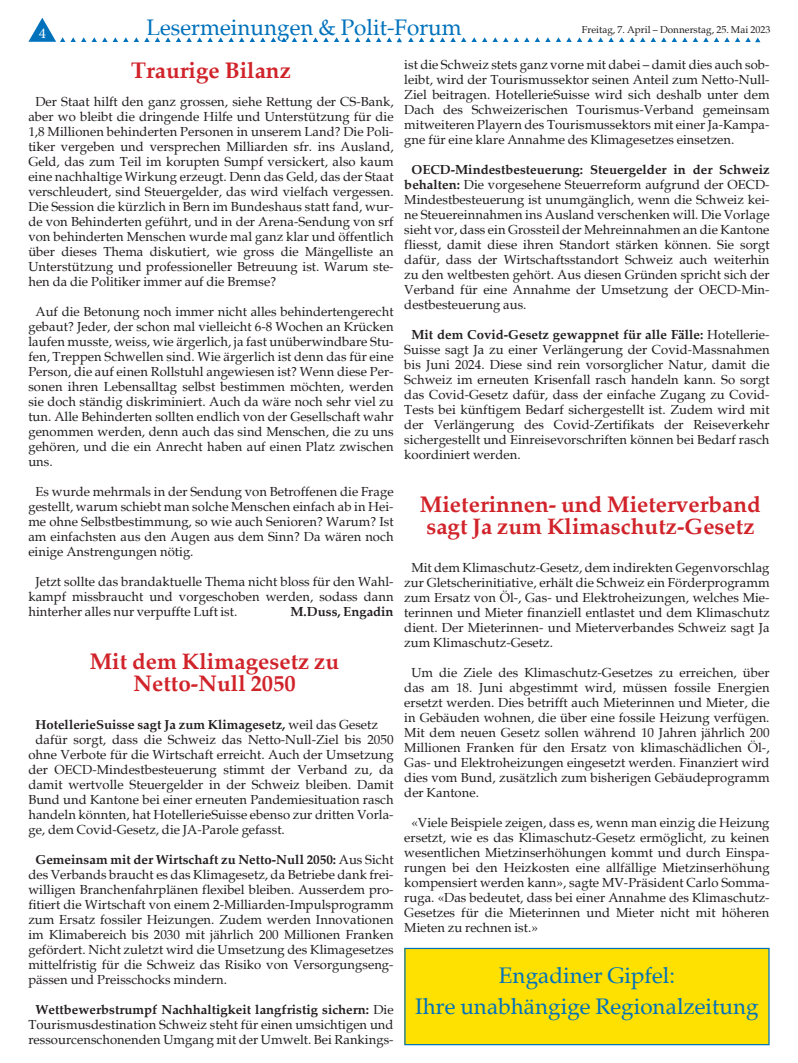
<style>
.page{position:relative;width:798px;height:1063px;background:#fff}
.page>*{position:absolute;margin:0;border:0;box-sizing:border-box;transform-origin:0 0}
.Seitenrubrik{font:700 22.5px "Palatia";color:#d1232a}
.Seitenrubrik-2{font:22.5px "Palatia";color:#0072bc}
.t1{font:15px "Minion Pro";color:#fff}
.Seitenrubrik-3{font:13.12px/15px "Palatia";color:#231f20;text-align:justify}
.Seitenrubrik-4{font:700 13.12px "Palatia";color:#231f20}
.t2{font:10px "Palatia";color:#231f20}
.s1{font-weight:400}
.s2{font-weight:700}
</style>
<div class="page">
<svg style="left:113px;top:37px;width:15px;height:5px"></svg>
<svg style="left:134px;top:37px;width:15px;height:5px"></svg>
<svg style="left:155px;top:37px;width:152px;height:5px"></svg>
<svg style="left:313px;top:37px;width:15px;height:5px"></svg>
<svg style="left:334px;top:37px;width:15px;height:5px"></svg>
<svg style="left:28px;top:18px;width:79px;height:24px"></svg>
<svg style="left:355px;top:37px;width:47px;height:5px"></svg>
<svg style="left:408px;top:37px;width:47px;height:5px"></svg>
<svg style="left:461px;top:37px;width:15px;height:5px"></svg>
<svg style="left:482px;top:37px;width:15px;height:5px"></svg>
<svg style="left:503px;top:37px;width:152px;height:5px"></svg>
<svg style="left:661px;top:37px;width:15px;height:5px"></svg>
<svg style="left:682px;top:37px;width:15px;height:5px"></svg>
<svg style="left:703px;top:37px;width:57px;height:5px"></svg>
<div style="left:405px;top:948px;width:363px;height:97px;background:#ffe101"></div>
<div style="left:404px;top:948px;width:365px;height:97px;border:1px solid #0072bc"></div>
<p class="t1" style="left:39px;top:23px;width:9px">4</p>
<p class="Seitenrubrik-2" style="left:146px;top:14px;width:317px">Lesermeinungen &amp; Polit-Forum</p>
<p class="t2" style="left:581px;top:23px;width:190px">Freitag, 7. April – Donnerstag, 25. Mai 2023</p>
<p class="Seitenrubrik" style="left:131px;top:57px;width:161px">Traurige Bilanz</p>
<p class="Seitenrubrik-3" style="left:28px;top:94px;width:366px;text-indent:7px">Der Staat hilft den ganz grossen, siehe Rettung der CS-Bank, aber wo bleibt die dringende Hilfe und Unterstützung für die 1,8 Millionen behinderten Personen in unserem Land? Die Poli&shy;tiker vergeben und versprechen Milliarden sfr. ins Ausland, Geld, das zum Teil im korupten Sumpf versickert, also kaum eine nachhaltige Wirkung erzeugt. Denn das Geld, das der Staat verschleudert, sind Steuergelder, das wird vielfach vergessen.<br>Die Session die kürzlich in Bern im Bundeshaus statt fand, wur&shy;de von Behinderten geführt, und in der Arena-Sendung von srf von behinderten Menschen wurde mal ganz klar und öffentlich über dieses Thema diskutiert, wie gross die Mängelliste an Unterstützung und professioneller Betreuung ist. Warum ste&shy;hen da die Politiker immer auf die Bremse?</p>
<p class="Seitenrubrik-3" style="left:28px;top:304px;width:367px;text-indent:7px">Auf die Betonung noch immer nicht alles behindertengerecht gebaut? Jeder, der schon mal vielleicht 6-8 Wochen an Krücken laufen musste, weiss, wie ärgerlich, ja fast unüberwindbare Stu&shy;fen, Treppen Schwellen sind. Wie ärgerlich ist denn das für eine Person, die auf einen Rollstuhl angewiesen ist? Wenn diese Per&shy;sonen ihren Lebensalltag selbst bestimmen möchten, werden sie doch ständig diskriminiert. Auch da wäre noch sehr viel zu tun. Alle Behinderten sollten endlich von der Gesellschaft wahr genommen werden, denn auch das sind Menschen, die zu uns gehören, und die ein Anrecht haben auf einen Platz zwischen uns.</p>
<p class="Seitenrubrik-3" style="left:28px;top:484px;width:366px;text-indent:7px">Es wurde mehrmals in der Sendung von Betroffenen die Frage gestellt, warum schiebt man solche Menschen einfach ab in Hei&shy;me ohne Selbstbestimmung, so wie auch Senioren? Warum? Ist am einfachsten aus den Augen aus dem Sinn? Da wären noch einige Anstrengungen nötig.</p>
<p class="Seitenrubrik-3" style="left:28px;top:574px;width:366px;text-indent:7px">Jetzt sollte das brandaktuelle Thema nicht bloss für den Wahl&shy;kampf missbraucht und vorgeschoben werden, sodass dann hinterher alles nur verpuffte Luft ist.</p>
<p class="Seitenrubrik-4" style="left:290px;top:604px;width:105px">M.Duss, Engadin</p>
<p class="Seitenrubrik" style="left:90px;top:647px;width:251px">Mit dem Klimagesetz zu</p>
<p class="Seitenrubrik" style="left:133px;top:670px;width:164px">Netto-Null 2050</p>
<p class="Seitenrubrik-4" style="left:35px;top:716px;width:344px">HotellerieSuisse sagt Ja zum Klimagesetz, <span class="s1">weil das Gesetz</span></p>
<p class="Seitenrubrik-3" style="left:28px;top:732px;width:367px;text-indent:7px">dafür sorgt, dass die Schweiz das Netto-Null-Ziel bis 2050 ohne Verbote für die Wirtschaft erreicht. Auch der Umsetzung der OECD-Mindestbesteuerung stimmt der Verband zu, da damit wertvolle Steuergelder in der Schweiz bleiben. Damit Bund und Kantone bei einer erneuten Pandemiesituation rasch handeln könnten, hat HotellerieSuisse ebenso zur dritten Vorla&shy;ge, dem Covid-Gesetz, die JA-Parole gefasst.</p>
<p class="Seitenrubrik-3" style="left:28px;top:852px;width:366px;text-indent:7px"><span class="s2">Gemeinsam mit der Wirtschaft zu Netto-Null 2050:</span> Aus Sicht des Verbands braucht es das Klimagesetz, da Betriebe dank frei&shy;willigen Branchenfahrplänen flexibel bleiben. Ausserdem pro&shy;fitiert die Wirtschaft von einem 2-Milliarden-Impulsprogramm zum Ersatz fossiler Heizungen. Zudem werden Innovationen im Klimabereich bis 2030 mit jährlich 200 Millionen Franken gefördert. Nicht zuletzt wird die Umsetzung des Klimagesetzes mittelfristig für die Schweiz das Risiko von Versorgungseng&shy;pässen und Preisschocks mindern.</p>
<p class="Seitenrubrik-3" style="left:28px;top:1002px;width:366px;text-align:center"><span class="s2">Wettbewerbstrumpf Nachhaltigkeit langfristig sichern:</span> Die<br>Tourismusdestination Schweiz steht für einen umsichtigen und ressourcenschonenden Umgang mit der Umwelt. Bei Rankings-</p>
<p class="Seitenrubrik-3" style="left:404px;top:57px;width:366px">ist die Schweiz stets ganz vorne mit dabei – damit dies auch sob&shy;leibt, wird der Tourismussektor seinen Anteil zum Netto-Null-Ziel beitragen. HotellerieSuisse wird sich deshalb unter dem Dach des Schweizerischen Tourismus-Verband gemeinsam mitweiteren Playern des Tourismussektors mit einer Ja-Kampa&shy;gne für eine klare Annahme des Klimagesetzes einsetzen.</p>
<p class="Seitenrubrik-3" style="left:404px;top:162px;width:367px;text-indent:7px"><span class="s2">OECD-Mindestbesteuerung: Steuergelder in der Schweiz behalten:</span> Die vorgesehene Steuerreform aufgrund der OECD-Mindestbesteuerung ist unumgänglich, wenn die Schweiz kei&shy;ne Steuereinnahmen ins Ausland verschenken will. Die Vorlage sieht vor, dass ein Grossteil der Mehreinnahmen an die Kantone fliesst, damit diese ihren Standort stärken können. Sie sorgt dafür, dass der Wirtschaftsstandort Schweiz auch weiterhin zu den weltbesten gehört. Aus diesen Gründen spricht sich der Verband für eine Annahme der Umsetzung der OECD-Min&shy;destbesteuerung aus.</p>
<p class="Seitenrubrik-3" style="left:404px;top:327px;width:367px;text-indent:7px"><span class="s2">Mit dem Covid-Gesetz gewappnet für alle Fälle:</span> Hotellerie-Suisse sagt Ja zu einer Verlängerung der Covid-Massnahmen bis Juni 2024. Diese sind rein vorsorglicher Natur, damit die Schweiz im erneuten Krisenfall rasch handeln kann. So sorgt das Covid-Gesetz dafür, dass der einfache Zugang zu Covid-Tests bei künftigem Bedarf sichergestellt ist. Zudem wird mit der Verlängerung des Covid-Zertifikats der Reiseverkehr sichergestellt und Einreisevorschriften können bei Bedarf rasch koordiniert werden.</p>
<p class="Seitenrubrik" style="left:420px;top:490px;width:342px">Mieterinnen- und Mieterverband</p>
<p class="Seitenrubrik" style="left:426px;top:513px;width:330px">sagt Ja zum Klimaschutz-Gesetz</p>
<p class="Seitenrubrik-3" style="left:404px;top:560px;width:366px;text-indent:7px">Mit dem Klimaschutz-Gesetz, dem indirekten Gegenvorschlag zur Gletscherinitiative, erhält die Schweiz ein Förderprogramm zum Ersatz von Öl-, Gas- und Elektroheizungen, welches Mie&shy;terinnen und Mieter finanziell entlastet und dem Klimaschutz dient. Der Mieterinnen- und Mieterverbandes Schweiz sagt Ja zum Klimaschutz-Gesetz.</p>
<p class="Seitenrubrik-3" style="left:404px;top:665px;width:366px;text-indent:7px">Um die Ziele des Klimaschutz-Gesetzes zu erreichen, über das am 18. Juni abgestimmt wird, müssen fossile Energien ersetzt werden. Dies betrifft auch Mieterinnen und Mieter, die in Gebäuden wohnen, die über eine fossile Heizung verfügen.<br>Mit dem neuen Gesetz sollen während 10 Jahren jährlich 200<br>Millionen Franken für den Ersatz von klimaschädlichen Öl-, Gas- und Elektroheizungen eingesetzt werden. Finanziert wird dies vom Bund, zusätzlich zum bisherigen Gebäudeprogramm der Kantone.</p>
<p class="Seitenrubrik-3" style="left:404px;top:815px;width:366px;text-indent:7px">«Viele Beispiele zeigen, dass es, wenn man einzig die Heizung ersetzt, wie es das Klimaschutz-Gesetz ermöglicht, zu keinen wesentlichen Mietzinserhöhungen kommt und durch Einspa&shy;rungen bei den Heizkosten eine allfällige Mietzinserhöhung kompensiert werden kann», sagte MV-Präsident Carlo Somma&shy;ruga. «Das bedeutet, dass bei einer Annahme des Klimaschutz-Gesetzes für die Mieterinnen und Mieter nicht mit höheren Mieten zu rechnen ist.»</p>
<p class="Seitenrubrik-2" style="left:498px;top:962px;width:178px">Engadiner Gipfel:</p>
<p class="Seitenrubrik-2" style="left:415px;top:993px;width:345px">Ihre unabhängige Regionalzeitung</p>
</div>
